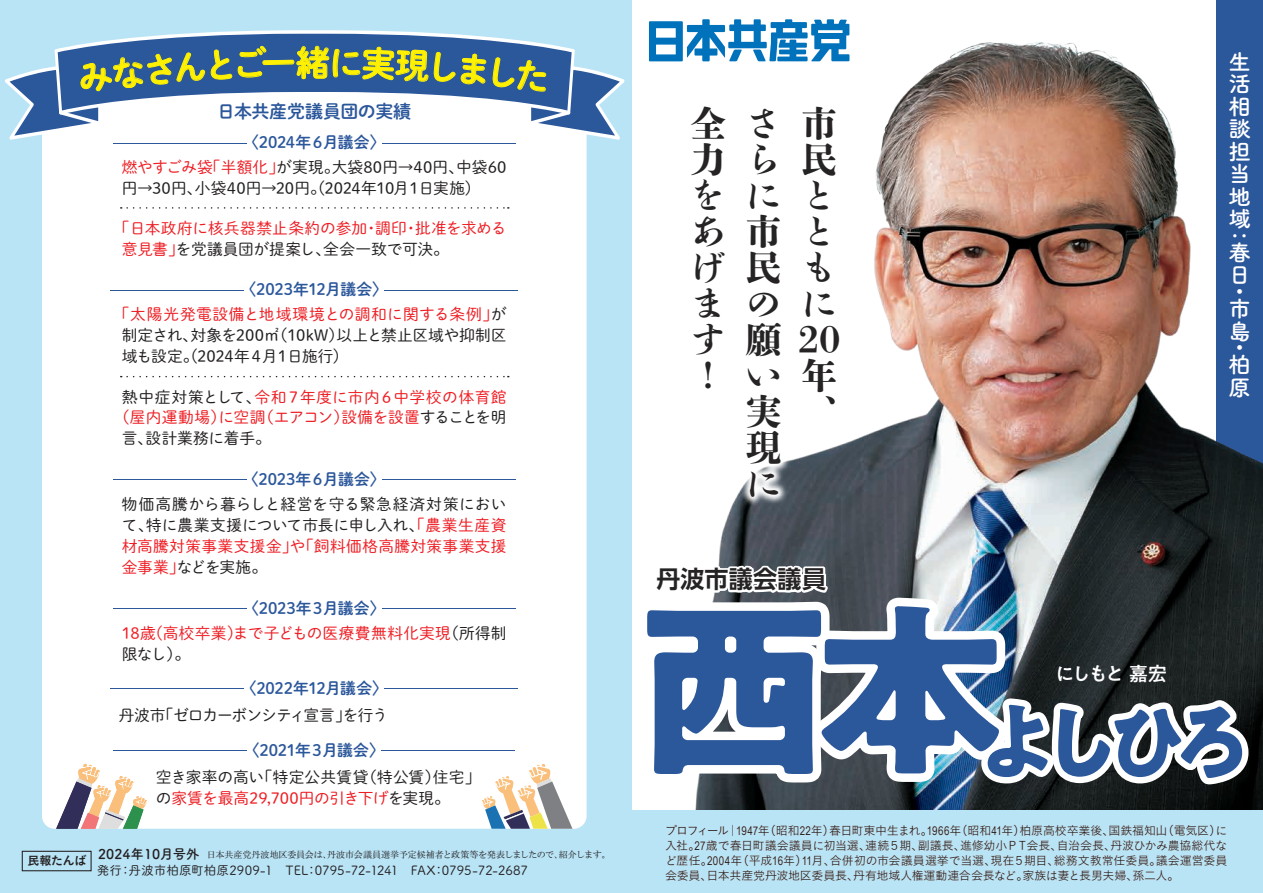
<style>
.page{position:relative;width:1263px;height:893px;background:#fff}
.page>*{position:absolute;margin:0;border:0;box-sizing:border-box;transform-origin:0 0}
.t1{font:700 85.5px "PA1 Gothic Std";color:#2b579b}
.t2{font:36px/36px "Shuei Shogo M Std H";color:#262324;text-align:justify}
.t3{font:34.5px "P Shuei M Go Std B";color:#fff101}
.t4{font:700 24px "UD Shin Go NT Pr 6 De";letter-spacing:.015em;color:#231f20}
.t5{font:22.5px/22.5px "Tsuku A Rd Gothic Std B";color:#fff;text-align:justify}
.t6{font:500 19.5px "PA1 Gothic Std";letter-spacing:-.14em;color:#fff}
.t7{font:18px "P Shuei M Go Std B";letter-spacing:-.02em;color:#2b579b}
.t8{font:15.75px/21px "P Shuei M Go Std L";letter-spacing:-.005em;color:#231f20}
.t9{font:15.75px/21px "P Shuei M Go Std L";letter-spacing:.005em;color:#ee1d23}
.t10{font:15.75px "P Shuei M Go Std B";letter-spacing:-.02em;color:#2b579b}
.t11{font:15.75px "P Shuei M Go Std L";letter-spacing:-.025em;color:#ee1d23}
.t12{font:15.75px "P Shuei M Go Std L";letter-spacing:-.06em;color:#231f20}
.t13{font:15.75px "P Shuei M Go Std B";letter-spacing:-.04em;color:#2b579b}
.t14{font:13.5px "Tsuku A Rd Gothic Std B";color:#231f20}
.t15{font:12.75px "Tsuku A Rd Gothic Std M";letter-spacing:-.005em;color:#231f20}
.t16{font:12px/15px "Koburina Go Std W3";letter-spacing:-.02em;color:#231f20;text-align:justify}
.t17{font:12px "Koburina Go Std W6";letter-spacing:-.025em;color:#231f20}
.t18{font:500 9px "Ro H Mincho Pro";letter-spacing:-.01em;color:#231f20}
.t19{font:7.8px "Koz Go Pr 6 N";color:#2b579b;scale:16 1}
.s1{color:#ee1d23}
.s2{color:#231f20}
.s3{font-family:"Arial Narrow"}
</style>
<div class="page">
<img style="left:695px;top:0;width:568px;height:810px">
<div style="left:0;top:0;width:631px;height:893px;background:#b9e4f6"></div>
<div style="left:42px;top:140px;width:545px;height:689px;background:#fff"></div>
<div style="left:631px;top:810px;width:632px;height:83px;background:#b9e4f6"></div>
<div style="left:22px;top:851px;width:70px;height:20px;border:1px solid #231f20"></div>
<svg style="left:631px;top:563px;width:624px;height:230px"></svg>
<img style="left:695px;top:94px;width:156px;height:415px">
<img style="left:695px;top:100px;width:151px;height:406px">
<svg style="left:649px;top:19px;width:200px;height:42px"></svg>
<svg style="left:121px;top:207px;width:388px;height:2px"></svg>
<svg style="left:121px;top:376px;width:388px;height:1px"></svg>
<svg style="left:56px;top:764px;width:91px;height:65px;background:#d1c7be"></svg>
<svg style="left:482px;top:764px;width:90px;height:65px;background:#d5cfc4"></svg>
<svg style="left:5px;top:30px;width:619px;height:110px;background:#91abc5"></svg>
<h3 class="t3" style="left:296px;top:37px;width:36px">緒</h3>
<p class="t7" style="left:217px;top:98px;width:196px">日本共産党議員団の実績</p>
<p class="t10" style="left:109px;top:131px;width:413px"><sup>̶</sup>〈2024年６月議会〉<sup>̶</sup></p>
<p class="t8" style="left:122px;top:156px;width:386px"><span class="s1">燃やすごみ袋「半額化」</span>が実現。大袋80円→40円、中袋60円→30円、小袋40円→20円。(2024年10月１日実施)</p>
<p class="t9" style="left:122px;top:217px;width:386px;text-indent:-8px">「日本政府に核兵器禁止条約の参加・調印・批准を求める意見書」<span class="s2">を党議員団が提案し、全会一致で可決。</span></p>
<p class="t10" style="left:106px;top:278px;width:418px"><sup>̶</sup>〈2023年12月議会〉<sup>̶</sup></p>
<p class="t8" style="left:122px;top:303px;width:386px;text-align:justify;text-indent:-8px"><span class="s1">「太陽光発電設備と地域環境との調和に関する条例」</span>が制定され、対象を200㎡（10kW）以上と禁止区域や抑制区域も設定。(2024年４月１日施行)</p>
<p class="t9" style="left:122px;top:386px;width:386px"><span class="s2">熱中症対策として、</span>令和７年度に市内６中学校の体育館</p>
<p class="t11" style="left:114px;top:406px;width:394px">（屋内運動場）に空調（エアコン）設備を設置<span class="s2">することを明</span></p>
<p class="t8" style="left:122px;top:428px;width:151px">言、設計業務に着手。</p>
<p class="t10" style="left:108px;top:467px;width:413px"><sup>̶</sup>〈2023年６月議会〉<sup>̶</sup></p>
<p class="t8" style="left:122px;top:493px;width:386px;text-align:justify">物価高騰から暮らしと経営を守る緊急経済対策において、特に農業支援について市長に申し入れ、<span class="s1">「農業生産資材高騰対策事業支援金」や「飼料価格高騰対策事業支援金事業」</span>などを実施。</p>
<p class="t10" style="left:109px;top:596px;width:413px"><sup>̶</sup>〈2023年３月議会〉<sup>̶</sup></p>
<p class="t9" style="left:122px;top:622px;width:386px">18歳(高校卒業)まで子どもの医療費無料化実現<span class="s2">（所得制限なし）。</span></p>
<p class="t10" style="left:241px;top:676px;width:283px">〈2022年12月議会〉<sup>̶</sup></p>
<p class="t19" style="left:106px;top:684px;width:10px">̶</p>
<p class="t12" style="left:119px;top:703px;width:271px">丹波市「ゼロカーボンシティ宣言」を行う</p>
<p class="t13" style="left:109px;top:739px;width:411px"><sup>̶</sup>〈2021年３月議会〉<sup>̶</sup></p>
<p class="t8" style="left:156px;top:766px;width:326px">空き家率の高い「特定公共賃貸（特公賃）住宅」の<span class="s1">家賃を最高29,700円の引き下げ</span>を実現。</p>
<p class="t17" style="left:28px;top:852px;width:60px">民報たんば</p>
<p class="t14" style="left:98px;top:844px;width:103px">2024年10月号外</p>
<p class="t15" style="left:97px;top:860px;width:433px">発行：丹波市柏原町柏原2909-1　TEL：0795-72-1241　FAX：0795-72-2687</p>
<p class="t18" style="left:207px;top:849px;width:405px">日本共産党丹波地区委員会は、丹波市会議員選挙予定候補者と政策等を発表しましたので、紹介します。</p>
<h2 class="t2" style="left:690px;top:104px;width:37px">全力をあげます！</h2>
<h2 class="t2" style="left:746px;top:104px;width:38px">さらに市民の願い実現に</h2>
<h2 class="t2" style="left:798px;top:104px;width:44px">市民とともに20年、</h2>
<h3 class="t4" style="left:656px;top:560px;width:171px">丹波市議会議員</h3>
<h3 class="t5" style="left:1228px;top:48px;width:24px">生活相談担当地域</h3>
<h3 class="t5" style="left:1227px;top:247px;width:24px;rotate:-90deg">：</h3>
<h3 class="t5" style="left:1228px;top:240px;width:24px">春日</h3>
<h3 class="t5" style="left:1228px;top:282px;width:24px;line-height:16.8px">・市</h3>
<h3 class="t5" style="left:1228px;top:321px;width:24px;line-height:16.8px">島・柏</h3>
<h3 class="t5" style="left:1228px;top:375px;width:24px">原</h3>
<h1 class="t1" style="left:636px;top:689px;width:620px"><sup>西本</sup>よしひろ</h1>
<p class="t6" style="left:1055px;top:662px;width:114px">にしもと 嘉宏</p>
<p class="t16" style="left:665px;top:823px;width:564px">プロフィール｜<span class="s3">1947</span>年（昭和<span class="s3">22</span>年）春日町東中生まれ。<span class="s3">1966</span>年（昭和<span class="s3">41</span>年）柏原高校卒業後、国鉄福知山（電気区）に入社。<span class="s3">27</span>歳で春日町議会議員に初当選、連続５期、副議長、進修幼小ＰＴ会長、自治会長、丹波ひかみ農協総代など歴任。<span class="s3">2004</span>年（平成<span class="s3">16</span>年）<span class="s3">11</span>月、合併初の市会議員選挙で当選、現在５期目、総務文教常任委員。議会運営委員会委員、日本共産党丹波地区委員長、丹有地域人権運動連合会長など。家族は妻と長男夫婦、孫二人。</p>
</div>
